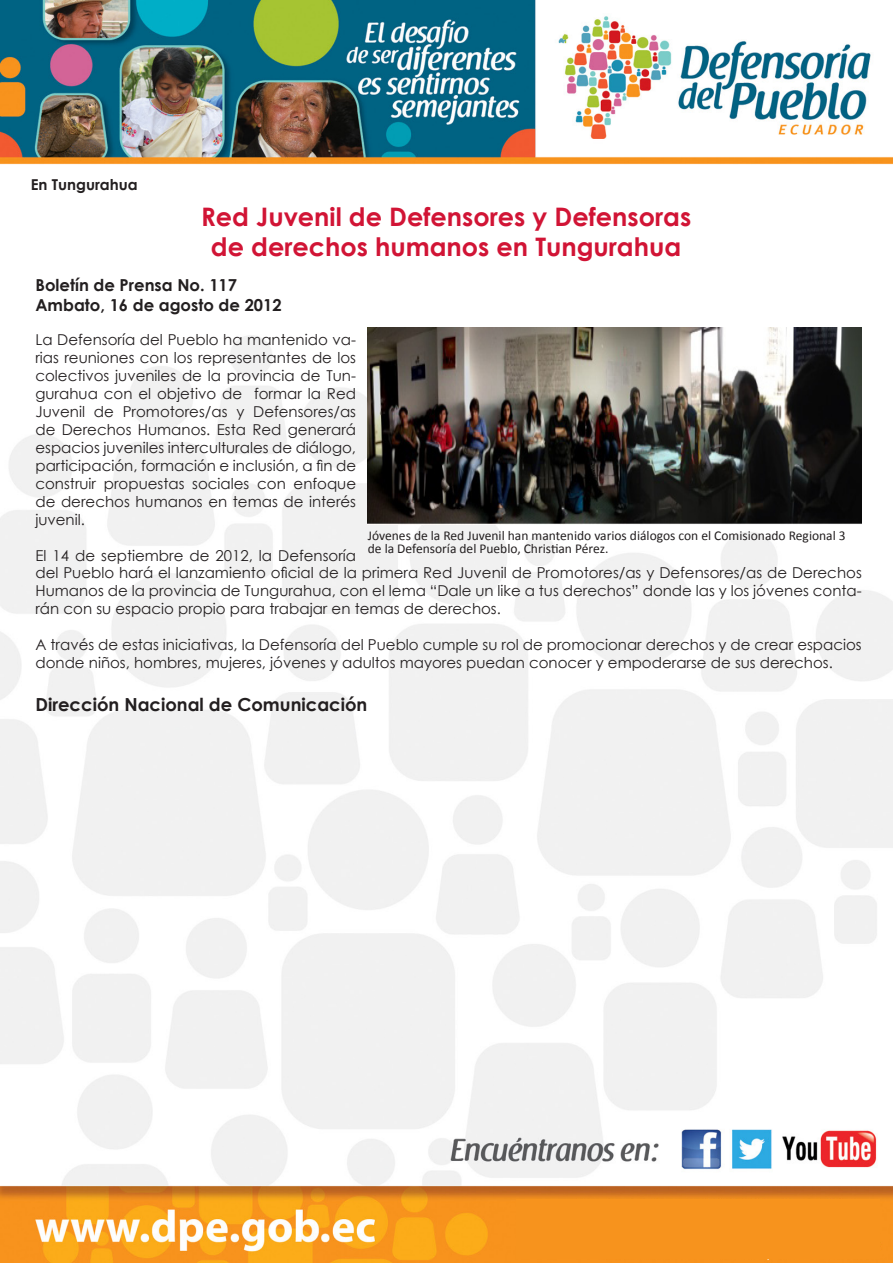
<style>
.page{position:relative;width:893px;height:1263px;background:#fff}
.page>*{position:absolute;margin:0;border:0;box-sizing:border-box;transform-origin:0 0}
.t1{font:700 25.5px "Century Gothic";color:#d11435}
.t2{font:700 18px "Century Gothic";color:#231f20}
.t3{font:700 16.5px "Century Gothic";color:#231f20}
.t4{font:15px/18px "Century Gothic";color:#231f20;text-align:justify}
.t5{font:700 15px "Century Gothic";color:#231f20}
.t6{font:13.5px/13.5px "Calibri";color:#231f20}
</style>
<div class="page">
<img style="left:0;top:0;width:893px;height:1263px">
<img style="left:368px;top:327px;width:494px;height:197px">
<div style="left:517px;top:1199px;width:363px;height:60px;background:#f7931d"></div>
<p class="t5" style="left:31px;top:175px;width:108px">En Tungurahua</p>
<p class="t1" style="left:201px;top:200px;width:492px">Red Juvenil de Defensores y Defensoras</p>
<p class="t1" style="left:211px;top:231px;width:472px">de derechos humanos en Tungurahua</p>
<p class="t3" style="left:35px;top:275px;width:203px">Boletín de Prensa No. 117</p>
<p class="t3" style="left:35px;top:294px;width:248px">Ambato, 16 de agosto de 2012</p>
<p class="t4" style="left:35px;top:330px;width:322px">La Defensoría del Pueblo ha mantenido va&shy;rias reuniones con los representantes de los colectivos juveniles de la provincia de Tun&shy;gurahua con el objetivo de formar la Red Juvenil de Promotores/as y Defensores/as de Derechos Humanos. Esta Red generará espacios juveniles interculturales de diálogo, participación, formación e inclusión, a fin de construir propuestas sociales con enfoque de derechos humanos en temas de interés juvenil.</p>
<p class="t4" style="left:35px;top:546px;width:322px">El 14 de septiembre de 2012, la Defensoría</p>
<p class="t6" style="left:368px;top:528px;width:479px">Jóvenes de la Red Juvenil han mantenido varios diálogos con el Comisionado Regional 3 de la Defensoría del Pueblo, Christian Pérez.</p>
<p class="t4" style="left:35px;top:563px;width:828px">del Pueblo hará el lanzamiento oficial de la primera Red Juvenil de Promotores/as y Defensores/as de Derechos Humanos de la provincia de Tungurahua, con el lema “Dale un like a tus derechos” donde las y los jóvenes conta&shy;rán con su espacio propio para trabajar en temas de derechos.</p>
<p class="t4" style="left:35px;top:635px;width:828px">A través de estas iniciativas, la Defensoría del Pueblo cumple su rol de promocionar derechos y de crear espacios donde niños, hombres, mujeres, jóvenes y adultos mayores puedan conocer y empoderarse de sus derechos.</p>
<p class="t2" style="left:35px;top:693px;width:333px">Dirección Nacional de Comunicación</p>
</div>
